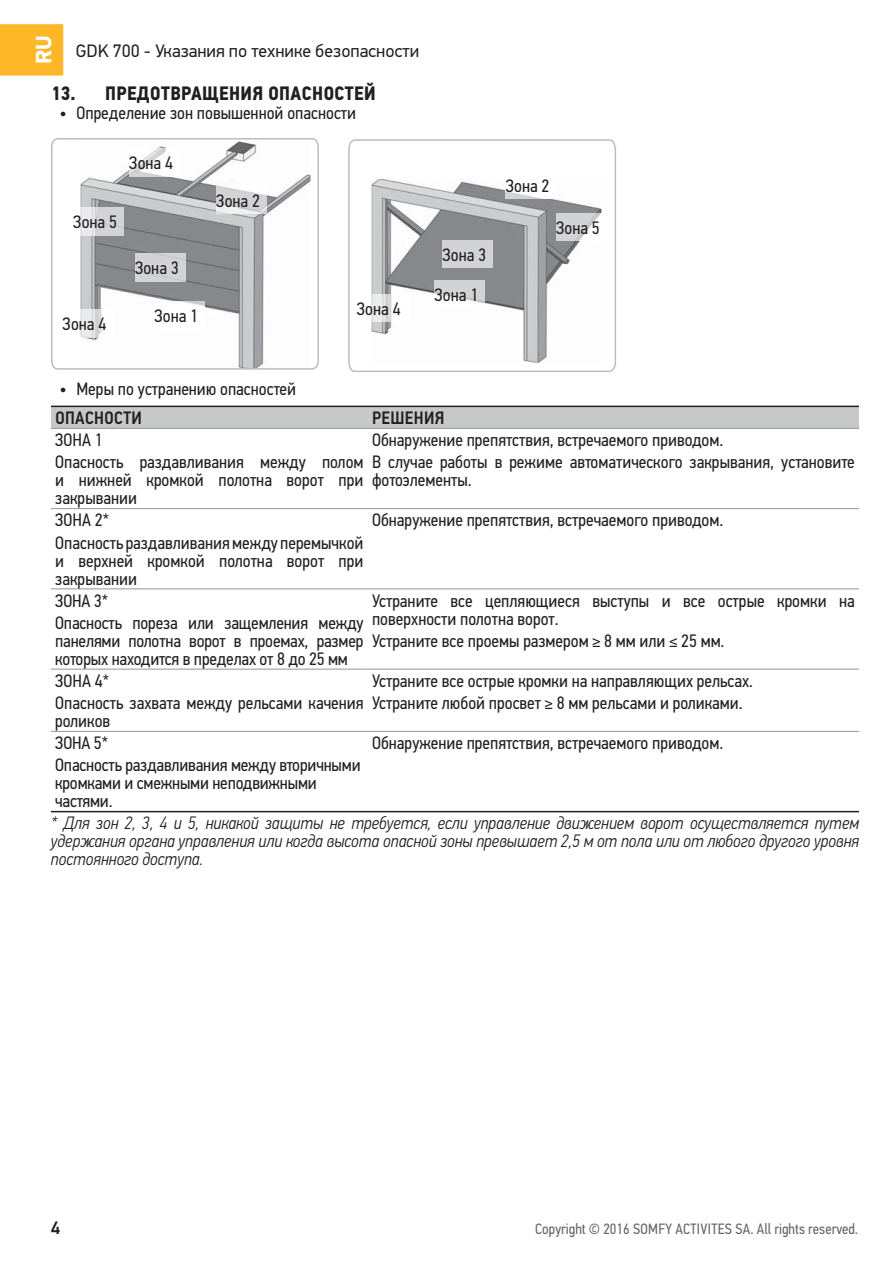
<style>
.page{position:relative;width:893px;height:1263px;background:#fff}
.page>*{position:absolute;margin:0;border:0;box-sizing:border-box;transform-origin:0 0}
.t1{font:700 22.35px "PF Din Text Pro";color:#fff}
.t2{font:700 19.5px "PF Din Text Cond Pro";letter-spacing:.02em;color:#231f20}
.t3{font:18px/22.2px "PF Din Text Cond Pro";color:#231f20}
.t4{font:italic 300 18px/18px "PF Din Text Cond Pro";color:#231f20;text-align:justify}
.t5{font:18px "PF Din Text Pro";color:#231f20}
.t6{font:500 18px "PF Din Text Cond Pro";letter-spacing:.02em;color:#231f20}
.t7{font:500 18px "PF Din Text Pro";color:#231f20}
.t8{font:15px "PF Din Text Cond Pro";color:#636466}
</style>
<div class="page">
<div style="left:0;top:24px;width:63px;height:52px;background:#fdb727"></div>
<svg style="left:348px;top:139px;width:268px;height:233px"></svg>
<img style="left:435px;top:281px;width:50px;height:27px">
<div style="left:506px;top:172px;width:50px;height:7px;background:#fff"></div>
<img style="left:506px;top:179px;width:50px;height:20px">
<img style="left:442px;top:240px;width:51px;height:28px">
<div style="left:601px;top:213px;width:5px;height:27px;background:#fff"></div>
<img style="left:556px;top:213px;width:45px;height:27px">
<div style="left:358px;top:294px;width:14px;height:28px;background:#fff"></div>
<img style="left:372px;top:294px;width:36px;height:28px">
<svg style="left:51px;top:138px;width:268px;height:232px"></svg>
<img style="left:154px;top:301px;width:51px;height:28px">
<img style="left:216px;top:186px;width:51px;height:28px">
<img style="left:135px;top:254px;width:50px;height:28px">
<img style="left:129px;top:148px;width:51px;height:28px">
<div style="left:73px;top:208px;width:8px;height:27px;background:#fff"></div>
<img style="left:81px;top:208px;width:43px;height:27px">
<div style="left:63px;top:310px;width:18px;height:28px;background:#fff"></div>
<img style="left:81px;top:310px;width:32px;height:28px">
<div style="left:51px;top:407px;width:808px;height:21px;background:#c6c8ca"></div>
<hr style="left:51px;top:406px;width:808px;height:1px;background:#231f20">
<hr style="left:51px;top:428px;width:808px;height:1px;background:#939598">
<hr style="left:51px;top:508px;width:808px;height:1px;background:#939598">
<hr style="left:51px;top:589px;width:808px;height:1px;background:#939598">
<hr style="left:51px;top:669px;width:317px;height:1px;background:#939598">
<hr style="left:51px;top:731px;width:317px;height:1px;background:#939598">
<hr style="left:368px;top:669px;width:491px;height:1px;background:#939598">
<hr style="left:368px;top:731px;width:491px;height:1px;background:#939598">
<hr style="left:51px;top:811px;width:808px;height:1px;background:#231f20">
<p class="t1" style="left:35px;top:64px;width:31px;rotate:-90deg">RU</p>
<p class="t5" style="left:76px;top:44px;width:345px">GDK 700 - Указания по технике безопасности</p>
<p class="t2" style="left:51px;top:86px;width:326px">13. ПРЕДОТВРАЩЕНИЯ ОПАСНОСТЕЙ</p>
<p class="t3" style="left:59px;top:103px;width:298px">• Определение зон повышенной опасности</p>
<p class="t3" style="left:129px;top:153px;width:45px">Зона 4</p>
<p class="t3" style="left:73px;top:212px;width:45px">Зона 5</p>
<p class="t3" style="left:63px;top:314px;width:45px">Зона 4</p>
<p class="t3" style="left:135px;top:258px;width:45px">Зона 3</p>
<p class="t3" style="left:154px;top:306px;width:45px">Зона 1</p>
<p class="t3" style="left:216px;top:191px;width:45px">Зона 2</p>
<p class="t3" style="left:357px;top:299px;width:45px">Зона 4</p>
<p class="t3" style="left:442px;top:245px;width:45px">Зона 3</p>
<p class="t3" style="left:435px;top:285px;width:45px">Зона 1</p>
<p class="t3" style="left:506px;top:176px;width:45px">Зона 2</p>
<p class="t3" style="left:556px;top:218px;width:45px">Зона 5</p>
<p class="t3" style="left:59px;top:379px;width:238px">• Меры по устранению опасностей</p>
<p class="t6" style="left:55px;top:407px;width:88px">ОПАСНОСТИ</p>
<p class="t6" style="left:372px;top:407px;width:74px">РЕШЕНИЯ</p>
<p class="t3" style="left:55px;top:430px;width:310px">ЗОНА 1<br>Опасность раздавливания между полом</p>
<p class="t3" style="left:55px;top:472px;width:310px;line-height:18px">и нижней кромкой полотна ворот при закрывании</p>
<p class="t3" style="left:372px;top:430px;width:484px">Обнаружение препятствия, встречаемого приводом.<br>В случае работы в режиме автоматического закрывания, установите</p>
<p class="t3" style="left:372px;top:470px;width:101px">фотоэлементы.</p>
<p class="t3" style="left:55px;top:510px;width:310px">ЗОНА 2*<br>Опасность раздавливания между перемычкой</p>
<p class="t3" style="left:55px;top:553px;width:310px;line-height:18px">и верхней кромкой полотна ворот при закрывании</p>
<p class="t3" style="left:55px;top:591px;width:310px">ЗОНА 3*<br>Опасность пореза или защемления между</p>
<p class="t3" style="left:55px;top:633px;width:310px;line-height:18px">панелями полотна ворот в проемах, размер которых находится в пределах от 8 до 25 мм</p>
<p class="t3" style="left:55px;top:671px;width:310px">ЗОНА 4*<br>Опасность захвата между рельсами качения</p>
<p class="t3" style="left:55px;top:711px;width:57px">роликов</p>
<p class="t3" style="left:55px;top:733px;width:307px">ЗОНА 5*<br>Опасность раздавливания между вторичными</p>
<p class="t3" style="left:55px;top:775px;width:263px;line-height:18px">кромками и смежными неподвижными частями.</p>
<p class="t3" style="left:372px;top:510px;width:353px">Обнаружение препятствия, встречаемого приводом.</p>
<p class="t3" style="left:372px;top:593px;width:484px;line-height:18px">Устраните все цепляющиеся выступы и все острые кромки на поверхности полотна ворот.</p>
<p class="t3" style="left:372px;top:631px;width:354px">Устраните все проемы размером ≥ 8 мм или ≤ 25 мм.</p>
<p class="t3" style="left:372px;top:671px;width:383px">Устраните все острые кромки на направляющих рельсах.<br>Устраните любой просвет ≥ 8 мм рельсами и роликами.</p>
<p class="t3" style="left:372px;top:733px;width:353px">Обнаружение препятствия, встречаемого приводом.</p>
<p class="t4" style="left:51px;top:815px;width:809px">* Для зон 2, 3, 4 и 5, никакой защиты не требуется, если управление движением ворот осуществляется путем удержания органа управления или когда высота опасной зоны превышает 2,5 м от пола или от любого другого уровня постоянного доступа.</p>
<p class="t7" style="left:51px;top:1217px;width:11px">4</p>
<p class="t8" style="left:535px;top:1223px;width:324px">Copyright © 2016 SOMFY ACTIVITES SA. All rights reserved.</p>
</div>
